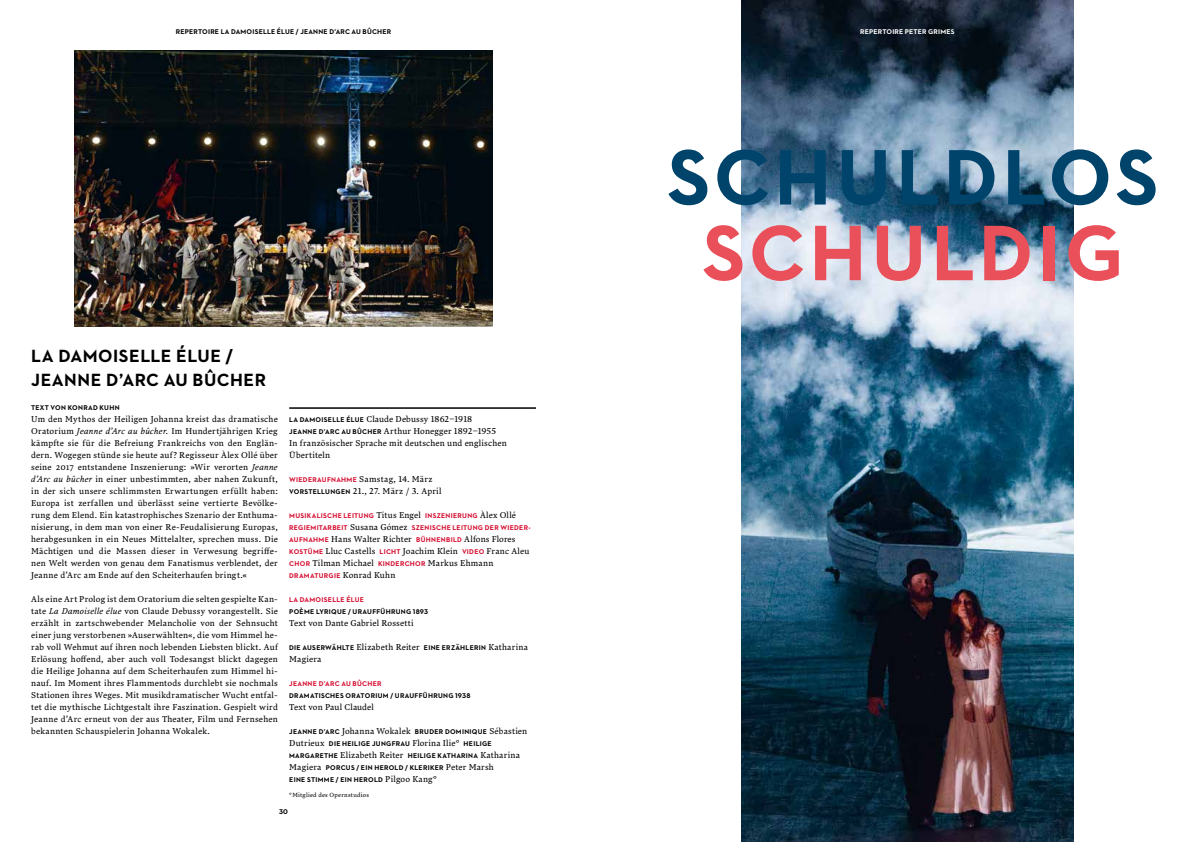
<style>
.page{position:relative;width:1191px;height:842px;background:#fff}
.page>*{position:absolute;margin:0;border:0;box-sizing:border-box;transform-origin:0 0}
.t1{font:700 80px "Neutraface 2 Text";letter-spacing:.045em;color:#00446c}
.t2{font:700 80px "Neutraface 2 Text";letter-spacing:.05em;color:#ea505a}
.t3{font:700 18px/24px "Neutraface 2 Text";letter-spacing:.025em;color:#000}
.t4{font:8.5px/12px "Lava Std";letter-spacing:.02em;color:#000}
.t5{font:700 7px/12px "Neutraface 2 Text";letter-spacing:.04em;color:#000}
.t6{font:700 7px/12px "Neutraface 2 Text";letter-spacing:.04em;color:#d50c2f}
.t7{font:700 7px "Neutraface 2 Text";letter-spacing:.03em;color:#fff}
.t8{font:6px "Lava Std";letter-spacing:.04em;color:#000}
.s1{font-style:italic}
.s2{font-family:"Neutraface 2 Text";font-weight:700;font-size:7px}
.s3{font-family:"Neutraface 2 Text";font-weight:700;font-size:7px;color:#d50c2f}
.s4{font-family:"Lava Std";font-weight:400;font-size:8.5px;color:#000}
.s5{font-family:"Lava Std";font-weight:400;font-size:8.5px}
</style>
<div class="page">
<hr style="left:289px;top:407px;width:247px;height:2px;background:#000">
<img style="left:741px;top:0;width:332px;height:842px">
<img style="left:74px;top:50px;width:419px;height:276px">
<p class="t5" style="left:176px;top:25px;width:217px">REPERTOIRE LA DAMOISELLE ÉLUE / JEANNE D’ARC AU BÛCHER</p>
<h2 class="t3" style="left:31px;top:344px;width:236px">LA DAMOISELLE ÉLUE /<br>JEANNE D’ARC AU BÛCHER</h2>
<p class="t5" style="left:31px;top:402px;width:90px">TEXT VON KONRAD KUHN</p>
<p class="t4" style="left:31px;top:413px;width:248px;text-align:justify">Um den Mythos der Heiligen Johanna kreist das dramatische Oratorium <span class="s1">Jeanne d’Arc au bûcher.</span> Im Hundertjährigen Krieg kämpfte sie für die Befreiung Frankreichs von den Englän&shy;dern. Wogegen stünde sie heute auf? Regisseur Àlex Ollé über seine 2017 entstandene Inszenierung: »Wir verorten <span class="s1">Jeanne d’Arc au bûcher</span> in einer unbestimmten, aber nahen Zukunft, in der sich unsere schlimmsten Erwartungen erfüllt haben:<br>Europa ist zerfallen und überlässt seine vertierte Bevölke&shy;rung dem Elend. Ein katastrophisches Szenario der Enthuma&shy;nisierung, in dem man von einer Re-Feudalisierung Europas, herabgesunken in ein Neues Mittelalter, sprechen muss. Die Mächtigen und die Massen dieser in Verwesung begriffe&shy;nen Welt werden von genau dem Fanatismus verblendet, der Jeanne d’Arc am Ende auf den Scheiterhaufen bringt.«</p>
<p class="t4" style="left:31px;top:593px;width:248px;text-align:justify">Als eine Art Prolog ist dem Oratorium die selten gespielte Kan&shy;tate <span class="s1">La Damoiselle élue</span> von Claude Debussy vorangestellt. Sie erzählt in zartschwebender Melancholie von der Sehnsucht einer jung verstorbenen »Auserwählten«, die vom Himmel he&shy;rab voll Wehmut auf ihren noch lebenden Liebsten blickt. Auf Erlösung hoffend, aber auch voll Todesangst blickt dagegen die Heilige Johanna auf dem Scheiterhaufen zum Himmel hi&shy;nauf. Im Moment ihres Flammentods durchlebt sie nochmals Stationen ihres Weges. Mit musikdramatischer Wucht entfal&shy;tet die mythische Lichtgestalt ihre Faszination. Gespielt wird Jeanne d’Arc erneut von der aus Theater, Film und Fernsehen bekannten Schauspielerin Johanna Wokalek.</p>
<p class="t4" style="left:289px;top:413px;width:219px"><span class="s2">LA DAMOISELLE ÉLUE</span> Claude Debussy 1862–1918<br><span class="s2">JEANNE D’ARC AU BÛCHER</span> Arthur Honegger 1892–1955<br>In französischer Sprache mit deutschen und englischen Übertiteln</p>
<p class="t4" style="left:289px;top:473px;width:154px"><span class="s3">WIEDERAUFNAHME</span> Samstag, 14. März<br><span class="s2">VORSTELLUNGEN</span> 21., 27. März / 3. April</p>
<p class="t6" style="left:289px;top:510px;width:243px">MUSIKALISCHE LEITUNG <span class="s4">Titus Engel</span> INSZENIERUNG <span class="s4">Àlex Ollé<br></span>REGIEMITARBEIT <span class="s4">Susana Gómez</span> SZENISCHE LEITUNG DER WIEDER-</p>
<p class="t4" style="left:289px;top:533px;width:242px"><span class="s3">AUFNAHME</span> Hans Walter Richter <span class="s3">BÜHNENBILD</span> Alfons Flores<br><span class="s3">KOSTÜME</span> Lluc Castells <span class="s3">LICHT</span> Joachim Klein <span class="s3">VIDEO</span> Franc Aleu<br><span class="s3">CHOR</span> Tilman Michael <span class="s3">KINDERCHOR</span> Markus Ehmann</p>
<p class="t6" style="left:289px;top:570px;width:108px">DRAMATURGIE <span class="s4">Konrad Kuhn</span></p>
<p class="t6" style="left:289px;top:594px;width:76px">LA DAMOISELLE ÉLUE</p>
<p class="t5" style="left:289px;top:606px;width:140px">POÈME LYRIQUE / URAUFFÜHRUNG 1893</p>
<p class="t4" style="left:289px;top:617px;width:126px">Text von Dante Gabriel Rossetti</p>
<p class="t5" style="left:289px;top:642px;width:240px">DIE AUSERWÄHLTE <span class="s5">Elizabeth Reiter</span> EINE ERZÄHLERIN <span class="s5">Katharina</span></p>
<p class="t4" style="left:289px;top:653px;width:34px">Magiera</p>
<p class="t6" style="left:289px;top:678px;width:94px">JEANNE D’ARC AU BÛCHER</p>
<p class="t5" style="left:289px;top:690px;width:183px">DRAMATISCHES ORATORIUM / URAUFFÜHRUNG 1938</p>
<p class="t4" style="left:289px;top:701px;width:86px">Text von Paul Claudel</p>
<p class="t5" style="left:289px;top:726px;width:239px">JEANNE D’ARC <span class="s5">Johanna Wokalek</span> BRUDER DOMINIQUE <span class="s5">Sébastien Dutrieux</span> DIE HEILIGE JUNGFRAU <span class="s5">Florina Ilie°</span> HEILIGE MARGARETHE <span class="s5">Elizabeth Reiter</span> HEILIGE KATHARINA <span class="s5">Katharina Magiera</span> PORCUS / EIN HEROLD / KLERIKER <span class="s5">Peter Marsh<br></span>EINE STIMME / EIN HEROLD <span class="s5">Pilgoo Kang°</span></p>
<p class="t8" style="left:289px;top:791px;width:81px">° Mitglied des Opernstudios</p>
<p class="t5" style="left:279px;top:805px;width:10px">30</p>
<p class="t7" style="left:860px;top:27px;width:96px">REPERTOIRE PETER GRIMES</p>
<h1 class="t1" style="left:667px;top:126px;width:492px">SCHULDLOS</h1>
<h1 class="t2" style="left:702px;top:202px;width:422px">SCHULDIG</h1>
</div>
